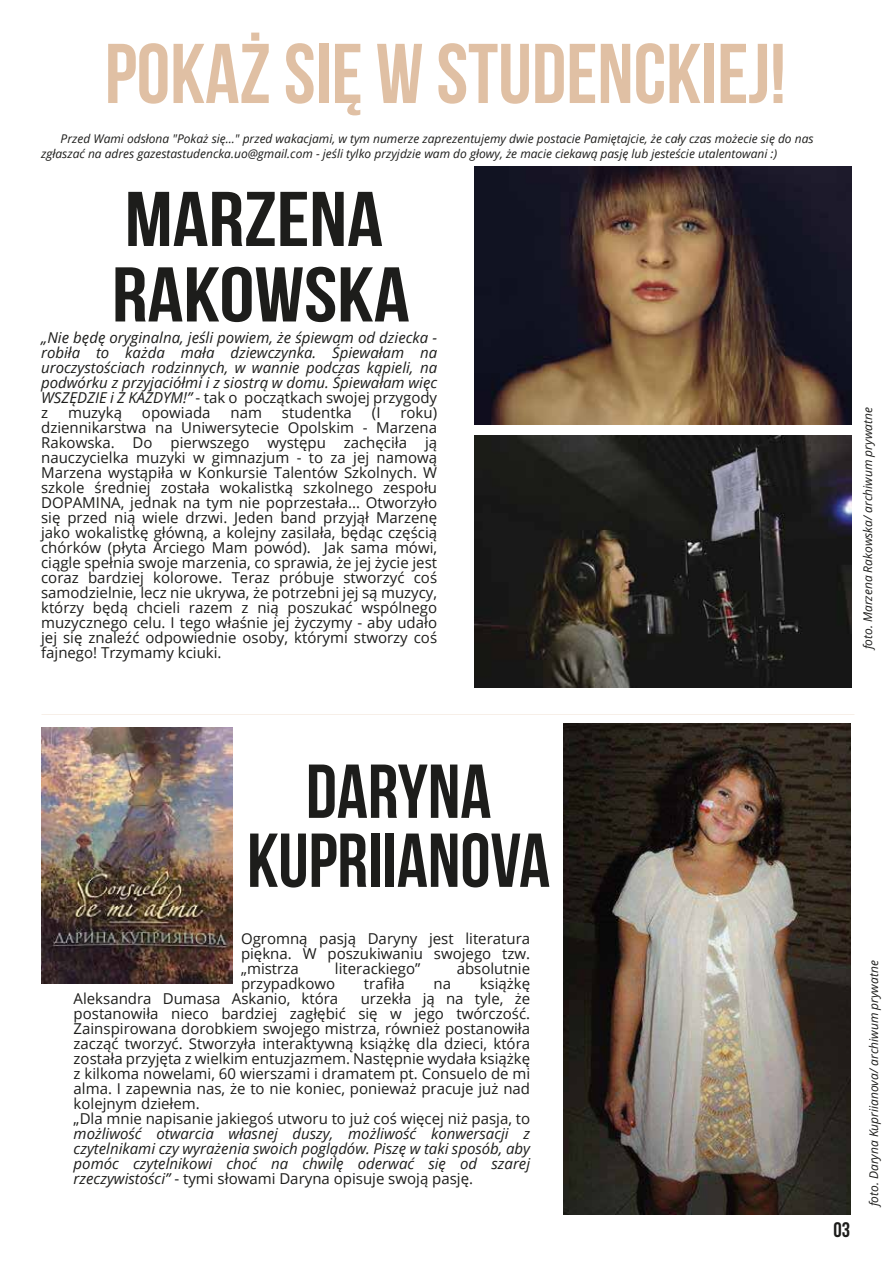
<style>
.page{position:relative;width:893px;height:1263px;background:#fff}
.page>*{position:absolute;margin:0;border:0;box-sizing:border-box;transform-origin:0 0}
.t1{font:84.6px "Bebas Neue";color:#e0c0a4}
.t2{font:77.4px/75.4px "Bebas Neue";color:#1d1d1b;scale:1.14 1}
.t3{font:76.2px/69px "Bebas Neue";color:#1d1d1b;text-align:center}
.t4{font:21px "Bebas Neue";color:#1d1d1b}
.t5{font:15px/15px "Open Sans";color:#1d1d1b;text-align:justify}
.t6{font:italic 15px/15px "Open Sans";color:#1d1d1b;text-align:justify}
.t7{font:italic 12px/15px "Open Sans";color:#1d1d1b}
.s1{font-style:normal}
</style>
<div class="page">
<img style="left:474px;top:435px;width:378px;height:252px">
<img style="left:474px;top:166px;width:378px;height:258px">
<img style="left:563px;top:723px;width:288px;height:492px">
<img style="left:41px;top:728px;width:191px;height:255px">
<h1 class="t1" style="left:105px;top:27px;width:683px">POKAŻ SIĘ W STUDENCKIEJ!</h1>
<p class="t7" style="left:41px;top:130px;width:774px;text-indent:20px">Przed Wami odsłona "Pokaż się..." przed wakacjami, w tym numerze zaprezentujemy dwie postacie Pamiętajcie, że cały czas możecie się do nas zgłaszać na adres gazestastudencka.uo@gmail.com - jeśli tylko przyjdzie wam do głowy, że macie ciekawą pasję lub jesteście utalentowani :)</p>
<h2 class="t2" style="left:112px;top:181px;width:263px">MARZENA<br>RAKOWSKA</h2>
<p class="t6" style="left:41px;top:329px;width:398px">„Nie będę oryginalna, jeśli powiem, że śpiewam od dziecka - robiła to każda mała dziewczynka. Śpiewałam na uroczystościach rodzinnych, w wannie podczas kąpieli, na podwórku z przyjaciółmi i z siostrą w domu. Śpiewałam więc WSZĘDZIE i Z KAŻDYM!” <span class="s1">- tak o początkach swojej przygody z</span></p>
<p class="t5" style="left:41px;top:404px;width:398px;text-indent:359px">roku) dziennikarstwa na Uniwersytecie Opolskim - Marzena Rakowska. Do pierwszego występu zachęciła ją nauczycielka muzyki w gimnazjum - to za jej namową Marzena wystąpiła w Konkursie Talentów Szkolnych. W szkole średniej została wokalistką szkolnego zespołu DOPAMINA, jednak na tym nie poprzestała... Otworzyło się przed nią wiele drzwi. Jeden band przyjął Marzenę jako wokalistkę główną, a kolejny zasilała, będąc częścią chórków (płyta Arciego Mam powód). Jak sama mówi, ciągle spełnia swoje marzenia, co sprawia, że jej życie jest coraz bardziej kolorowe. Teraz próbuje stworzyć coś samodzielnie, lecz nie ukrywa, że potrzebni jej są muzycy, którzy będą chcieli razem z nią poszukać wspólnego muzycznego celu. I tego właśnie jej życzymy - aby udało jej się znaleźć odpowiednie osoby, którymi stworzy coś fajnego! Trzymamy kciuki.</p>
<p class="t5" style="left:68px;top:404px;width:55px">muzyką</p>
<p class="t5" style="left:142px;top:404px;width:70px">opowiada</p>
<p class="t5" style="left:231px;top:404px;width:33px">nam</p>
<p class="t5" style="left:282px;top:404px;width:71px">studentka</p>
<p class="t5" style="left:372px;top:404px;width:10px">(I</p>
<p class="t7" style="left:860px;top:649px;width:244px;rotate:-90deg">foto. Marzena Rakowska/ archiwum prywatne</p>
<h3 class="t3" style="left:247px;top:756px;width:305px">DARYNA<br>KUPRIIANOVA</h3>
<p class="t5" style="left:241px;top:930px;width:291px">Ogromną pasją Daryny jest literatura piękna. W poszukiwaniu swojego tzw. „mistrza</p>
<p class="t5" style="left:335px;top:960px;width:87px">literackiego”</p>
<p class="t5" style="left:457px;top:960px;width:75px">absolutnie</p>
<p class="t5" style="left:241px;top:975px;width:96px">przypadkowo</p>
<p class="t5" style="left:364px;top:975px;width:42px">trafiła</p>
<p class="t5" style="left:433px;top:975px;width:19px">na</p>
<p class="t5" style="left:480px;top:975px;width:52px">książkę</p>
<p class="t5" style="left:74px;top:990px;width:266px">Aleksandra Dumasa Askanio, która</p>
<p class="t5" style="left:74px;top:990px;width:458px;text-align:left;text-indent:287px">urzekła ją na tyle, że postanowiła nieco bardziej zagłębić się w jego twórczość.<br>Zainspirowana dorobkiem swojego mistrza, również postanowiła zacząć tworzyć. Stworzyła interaktywną książkę dla dzieci, która została przyjęta z wielkim entuzjazmem. Następnie wydała książkę z kilkoma nowelami, 60 wierszami i dramatem pt. Consuelo de mi alma. I zapewnia nas, że to nie koniec, ponieważ pracuje już nad kolejnym dziełem.<br>„Dla mnie napisanie jakiegoś utworu to już coś więcej niż pasja, to</p>
<p class="t6" style="left:74px;top:1125px;width:458px">możliwość otwarcia własnej duszy, możliwość konwersacji z czytelnikami czy wyrażenia swoich poglądów. Piszę w taki sposób, aby pomóc czytelnikowi choć na chwilę oderwać się od szarej rzeczywistości” <span class="s1">- tymi słowami Daryna opisuje swoją pasję.</span></p>
<h3 class="t4" style="left:833px;top:1218px;width:18px">03</h3>
<p class="t7" style="left:866px;top:1206px;width:247px;rotate:-90deg">foto. Daryna Kupriianova/ archiwum prywatne</p>
</div>
